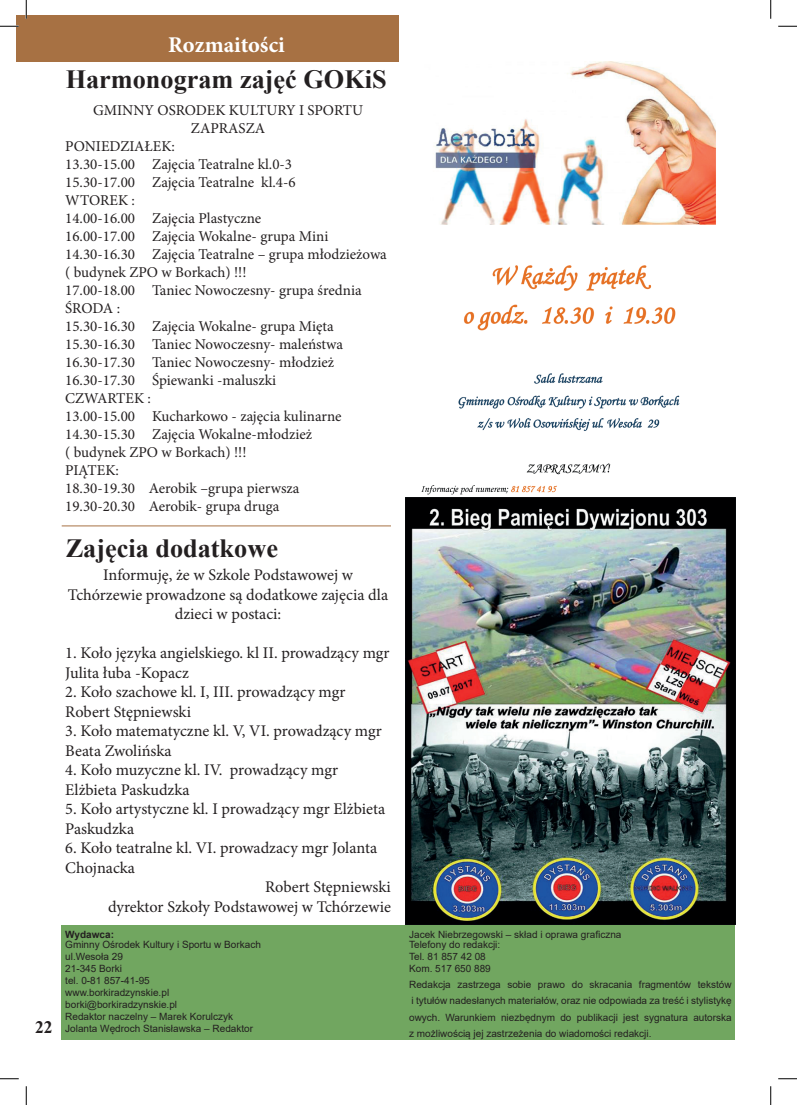
<style>
.page{position:relative;width:797px;height:1105px;background:#fff}
.page>*{position:absolute;margin:0;border:0;box-sizing:border-box;transform-origin:0 0}
.t1{font:700 26.25px "Times New Roman";color:#231f20}
.t2{font:700 22.5px "Minion Pro";color:#fff}
.t3{font:700 17.5px "Times New Roman";color:#231f20}
.t4{font:16.25px/19.5px "Minion Pro";color:#231f20}
.t5{font:15px "Minion Pro";color:#231f20}
.t6{font:10px/12px "Arial";color:#231f20}
.t7{font:700 10px "Arial";color:#231f20}
</style>
<div class="page">
<div style="left:16px;top:16px;width:382px;height:46px;background:#a77143"></div>
<div style="left:62px;top:925px;width:673px;height:114px;background:#71a660"></div>
<img style="left:416px;top:62px;width:308px;height:436px">
<img style="left:405px;top:498px;width:330px;height:427px">
<hr style="left:62px;top:526px;width:329px;height:1px;background:#a77143">
<svg style="left:0;top:25px;width:19px;height:2px"></svg>
<svg style="left:778px;top:25px;width:19px;height:2px"></svg>
<svg style="left:0;top:1078px;width:19px;height:1px"></svg>
<svg style="left:778px;top:1078px;width:19px;height:1px"></svg>
<svg style="left:25px;top:0;width:2px;height:19px"></svg>
<svg style="left:25px;top:1086px;width:2px;height:19px"></svg>
<svg style="left:770px;top:0;width:1px;height:19px"></svg>
<svg style="left:770px;top:1086px;width:1px;height:19px"></svg>
<p class="t3" style="left:35px;top:1015px;width:19px">22</p>
<h2 class="t2" style="left:168px;top:29px;width:118px">Rozmaitości</h2>
<h1 class="t1" style="left:66px;top:60px;width:322px">Harmonogram zajęć GOKiS</h1>
<p class="t5" style="left:93px;top:100px;width:271px">GMINNY OSRODEK KULTURY I SPORTU</p>
<p class="t5" style="left:191px;top:118px;width:76px">ZAPRASZA</p>
<p class="t5" style="left:65px;top:136px;width:111px">PONIEDZIAŁEK:</p>
<p class="t5" style="left:65px;top:154px;width:228px">13.30-15.00 Zajęcia Teatralne kl.0-3</p>
<p class="t5" style="left:65px;top:172px;width:232px">15.30-17.00 Zajęcia Teatralne kl.4-6</p>
<p class="t5" style="left:65px;top:190px;width:71px">WTOREK :</p>
<p class="t5" style="left:65px;top:208px;width:197px">14.00-16.00 Zajęcia Plastyczne</p>
<p class="t5" style="left:65px;top:226px;width:265px">16.00-17.00 Zajęcia Wokalne- grupa Mini</p>
<p class="t5" style="left:65px;top:244px;width:323px">14.30-16.30 Zajęcia Teatralne – grupa młodzieżowa</p>
<p class="t5" style="left:65px;top:262px;width:183px">( budynek ZPO w Borkach) !!!</p>
<p class="t5" style="left:65px;top:280px;width:298px">17.00-18.00 Taniec Nowoczesny- grupa średnia</p>
<p class="t5" style="left:65px;top:298px;width:56px">ŚRODA :</p>
<p class="t5" style="left:65px;top:316px;width:270px">15.30-16.30 Zajęcia Wokalne- grupa Mięta</p>
<p class="t5" style="left:65px;top:334px;width:279px">15.30-16.30 Taniec Nowoczesny- maleństwa</p>
<p class="t5" style="left:65px;top:352px;width:270px">16.30-17.30 Taniec Nowoczesny- młodzież</p>
<p class="t5" style="left:65px;top:370px;width:212px">16.30-17.30 Śpiewanki -maluszki</p>
<p class="t5" style="left:65px;top:388px;width:87px">CZWARTEK :</p>
<p class="t5" style="left:65px;top:406px;width:278px">13.00-15.00 Kucharkowo - zajęcia kulinarne</p>
<p class="t5" style="left:65px;top:424px;width:248px">14.30-15.30 Zajęcia Wokalne-młodzież</p>
<p class="t5" style="left:65px;top:442px;width:183px">( budynek ZPO w Borkach) !!!</p>
<p class="t5" style="left:65px;top:460px;width:55px">PIĄTEK:</p>
<p class="t5" style="left:65px;top:478px;width:236px">18.30-19.30 Aerobik –grupa pierwsza</p>
<p class="t5" style="left:65px;top:496px;width:216px">19.30-20.30 Aerobik- grupa druga</p>
<h1 class="t1" style="left:66px;top:530px;width:214px">Zajęcia dodatkowe</h1>
<p class="t4" style="left:68px;top:565px;width:322px;text-align:center">Informuję, że w Szkole Podstawowej w<br>Tchórzewie prowadzone są dodatkowe zajęcia dla dzieci w postaci:</p>
<p class="t4" style="left:65px;top:643px;width:326px">1. Koło języka angielskiego. kl II. prowadzący mgr<br>Julita łuba -Kopacz</p>
<p class="t4" style="left:65px;top:682px;width:282px">2. Koło szachowe kl. I, III. prowadzący mgr<br>Robert Stępniewski</p>
<p class="t4" style="left:65px;top:721px;width:318px">3. Koło matematyczne kl. V, VI. prowadzący mgr<br>Beata Zwolińska</p>
<p class="t4" style="left:65px;top:760px;width:274px">4. Koło muzyczne kl. IV. prowadzący mgr<br>Elżbieta Paskudzka</p>
<p class="t4" style="left:65px;top:799px;width:321px">5. Koło artystyczne kl. I prowadzący mgr Elżbieta<br>Paskudzka</p>
<p class="t4" style="left:65px;top:838px;width:313px">6. Koło teatralne kl. VI. prowadzacy mgr Jolanta</p>
<p class="t4" style="left:65px;top:858px;width:71px">Chojnacka</p>
<p class="t4" style="left:265px;top:877px;width:127px">Robert Stępniewski</p>
<p class="t4" style="left:108px;top:897px;width:284px">dyrektor Szkoły Podstawowej w Tchórzewie</p>
<p class="t7" style="left:65px;top:928px;width:50px">Wydawca:</p>
<p class="t6" style="left:65px;top:938px;width:197px">Gminny Ośrodek Kultury i Sportu w Borkach ul.Wesoła 29<br>21-345 Borki<br>tel. 0-81 857-41-95<br>www.borkiradzynskie.pl borki@borkiradzynskie.pl<br>Redaktor naczelny – Marek Korulczyk<br>Jolanta Wędroch Stanisławska – Redaktor</p>
<p class="t6" style="left:409px;top:930px;width:214px;line-height:9.5px">Jacek Niebrzegowski – skład i oprawa graficzna<br>Telefony do redakcji:</p>
<p class="t6" style="left:409px;top:950px;width:83px">Tel. 81 857 42 08<br>Kom. 517 650 889</p>
<p class="t6" style="left:409px;top:976px;width:324px;line-height:16.2px;text-align:justify">Redakcja zastrzega sobie prawo do skracania fragmentów tekstów i tytułów nadesłanych materiałów, oraz nie odpowiada za treść i stylistykę owych. Warunkiem niezbędnym do publikacji jest sygnatura autorska z możliwością jej zastrzeżenia do wiadomości redakcji.</p>
</div>
